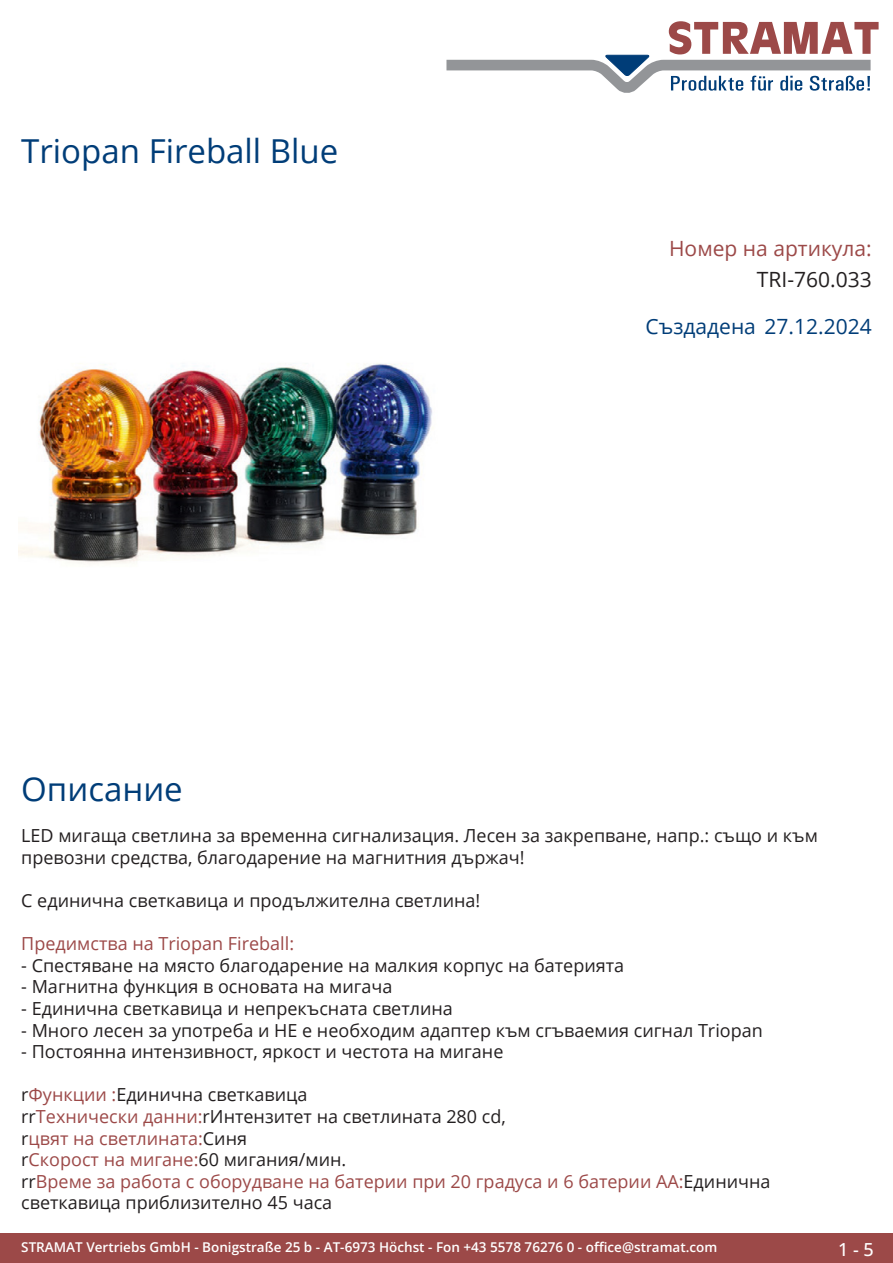
<style>
.page{position:relative;width:893px;height:1263px;background:#fff}
.page>*{position:absolute;margin:0;border:0;box-sizing:border-box;transform-origin:0 0}
.Produkttitel{font:33px "Open Sans";color:#003d78}
.Erstellungsdatum{font:21px "Open Sans";color:#003d78}
.TechDaten_Überschrif{font:21px "Open Sans";color:#9c4948}
.TechDaten_Inhalt{font:21px "Open Sans";color:#231f20}
.Beschreibung_Text{font:18px/21.6px "Open Sans";color:#231f20}
.Beschreibung_Text-2{font:18px/21.6px "Open Sans";color:#9c4948}
.t1{font:500 18px "Open Sans";color:#fff}
.t2{font:600 13.5px "Open Sans";color:#fff}
.s1{color:#231f20}
</style>
<div class="page">
<div style="left:0;top:1233px;width:893px;height:30px;background:#9c4948"></div>
<svg style="left:446px;top:21px;width:433px;height:72px"></svg>
<img style="left:18px;top:363px;width:415px;height:201px">
<p class="Produkttitel" style="left:21px;top:128px;width:319px">Triopan Fireball Blue</p>
<p class="TechDaten_Überschrif" style="left:669px;top:234px;width:204px">Номер на артикула:</p>
<p class="TechDaten_Inhalt" style="left:757px;top:265px;width:116px">TRI-760.033</p>
<p class="Erstellungsdatum" style="left:645px;top:312px;width:228px">Създадена 27.12.2024</p>
<p class="Produkttitel" style="left:21px;top:766px;width:163px">Описание</p>
<p class="Beschreibung_Text" style="left:21px;top:824px;width:798px">LED мигаща светлина за временна сигнализация. Лесен за закрепване, напр.: също и към превозни средства, благодарение на магнитния държач!</p>
<p class="Beschreibung_Text" style="left:21px;top:889px;width:461px">С единична светкавица и продължителна светлина!</p>
<p class="Beschreibung_Text-2" style="left:21px;top:932px;width:274px">Предимства на Triopan Fireball:</p>
<p class="Beschreibung_Text" style="left:21px;top:954px;width:604px">- Спестяване на място благодарение на малкия корпус на батерията</p>
<p class="Beschreibung_Text" style="left:21px;top:975px;width:373px">- Магнитна функция в основата на мигача</p>
<p class="Beschreibung_Text" style="left:21px;top:997px;width:433px">- Единична светкавица и непрекъсната светлина</p>
<p class="Beschreibung_Text" style="left:21px;top:1019px;width:743px">- Много лесен за употреба и НЕ е необходим адаптер към сгъваемия сигнал Triopan</p>
<p class="Beschreibung_Text" style="left:21px;top:1040px;width:484px">- Постоянна интензивност, яркост и честота на мигане</p>
<p class="Beschreibung_Text-2" style="left:21px;top:1083px;width:751px"><span class="s1">r</span>Функции :<span class="s1">Единична светкавица<br>rr</span>Технически данни:<span class="s1">rИнтензитет на светлината 280 cd,<br>r</span>цвят на светлината:<span class="s1">Синя<br>r</span>Скорост на мигане:<span class="s1">60 мигания/мин.<br>rr</span>Време за работа с оборудване на батерии при 20 градуса и 6 батерии АА:<span class="s1">Единична светкавица приблизително 45 часа</span></p>
<p class="t2" style="left:21px;top:1238px;width:698px">STRAMAT Vertriebs GmbH - Bonigstraße 25 b - AT-6973 Höchst - Fon +43 5578 76276 0 - office@stramat.com</p>
<p class="t1" style="left:838px;top:1237px;width:37px">1 - 5</p>
</div>
